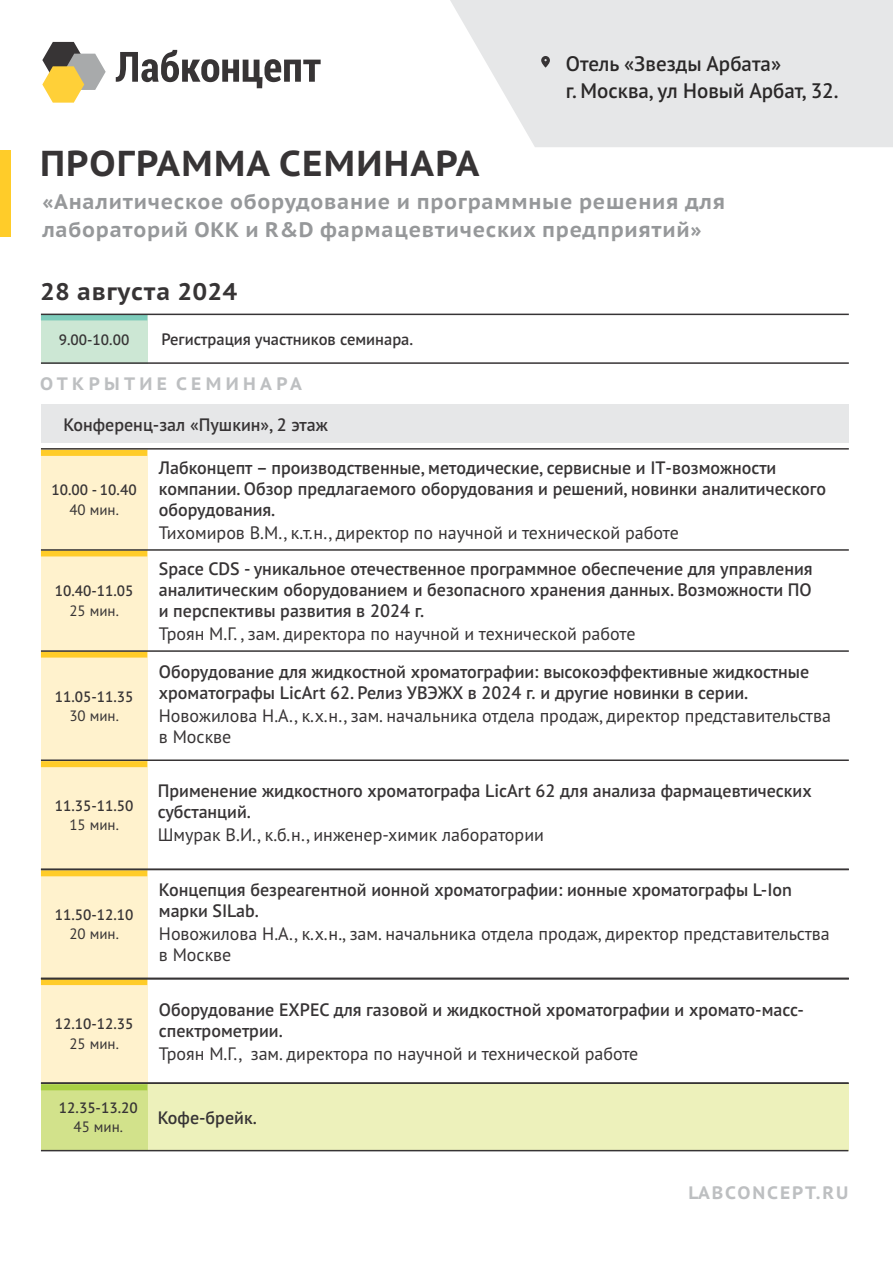
<style>
.page{position:relative;width:893px;height:1263px;background:#fff}
.page>*{position:absolute;margin:0;border:0;box-sizing:border-box;transform-origin:0 0}
.t1{font:700 36px "PT Sans Pro Caption";letter-spacing:.035em;color:#373435}
.t2{font:700 24px "PT Sans Pro Caption";letter-spacing:.035em;color:#373435}
.t3{font:700 21px/27.8px "PT Sans Pro Caption";letter-spacing:.035em;color:#96989a}
.t4{font:600 21px/27.2px "PT Sans Pro";color:#2a2828}
.t5{font:600 18px/21px "PT Sans Pro";color:#373435}
.t6{font:18px/21px "PT Sans";color:#373435}
.t7{font:700 18px "PT Sans Pro Caption";letter-spacing:.24em;color:#bdbfc1}
.t8{font:700 18px "PT Sans Pro Caption";letter-spacing:.105em;color:#bdbfc1}
.t9{font:600 16.5px "PT Sans Pro";color:#373435}
.t10{font:600 15px "PT Sans Pro";color:#373435}
.t11{font:15px "PT Sans";color:#373435}
</style>
<div class="page">
<div style="left:41px;top:449px;width:106px;height:101px;background:#fff2cd"></div>
<div style="left:41px;top:651px;width:106px;height:109px;background:#fff2cd"></div>
<div style="left:41px;top:550px;width:106px;height:101px;background:#fff2cd"></div>
<div style="left:41px;top:760px;width:106px;height:109px;background:#fff2cd"></div>
<div style="left:41px;top:869px;width:106px;height:109px;background:#fff2cd"></div>
<div style="left:41px;top:978px;width:106px;height:110px;background:#fff2cd"></div>
<svg style="left:450px;top:0;width:443px;height:147px;background:#e8e9ea"></svg>
<svg style="left:116px;top:50px;width:205px;height:38px"></svg>
<svg style="left:42px;top:42px;width:64px;height:61px"></svg>
<div style="left:0;top:150px;width:11px;height:86px;background:#ffcc29"></div>
<svg style="left:541px;top:56px;width:9px;height:12px"></svg>
<div style="left:41px;top:314px;width:106px;height:49px;background:#cce7d4"></div>
<svg style="left:41px;top:315px;width:106px;height:5px"></svg>
<div style="left:41px;top:404px;width:808px;height:39px;background:#e6e7e8"></div>
<div style="left:41px;top:450px;width:106px;height:6px;background:#ffcc29"></div>
<div style="left:41px;top:652px;width:106px;height:6px;background:#ffcc29"></div>
<div style="left:41px;top:550px;width:106px;height:6px;background:#ffcc29"></div>
<div style="left:41px;top:761px;width:106px;height:6px;background:#ffcc29"></div>
<div style="left:41px;top:870px;width:106px;height:6px;background:#ffcc29"></div>
<div style="left:41px;top:979px;width:106px;height:6px;background:#ffcc29"></div>
<div style="left:147px;top:1083px;width:701px;height:67px;background:#edf1bb"></div>
<div style="left:41px;top:1083px;width:106px;height:67px;background:#d2e28b"></div>
<div style="left:41px;top:1084px;width:106px;height:6px;background:#a8cf45"></div>
<hr style="left:41px;top:362px;width:808px;height:2px;background:#373435">
<hr style="left:41px;top:314px;width:808px;height:1px;background:#373435">
<hr style="left:41px;top:448px;width:808px;height:2px;background:#373435">
<hr style="left:41px;top:759px;width:808px;height:2px;background:#373435">
<hr style="left:41px;top:650px;width:808px;height:2px;background:#373435">
<hr style="left:41px;top:549px;width:808px;height:2px;background:#373435">
<hr style="left:41px;top:869px;width:808px;height:1px;background:#373435">
<hr style="left:41px;top:978px;width:808px;height:1px;background:#373435">
<hr style="left:41px;top:1082px;width:808px;height:2px;background:#373435">
<hr style="left:41px;top:1150px;width:807px;height:1px;background:#373435">
<p class="t4" style="left:566px;top:51px;width:274px">Отель «Звезды Арбата»<br>г. Москва, ул Новый Арбат, 32.</p>
<h1 class="t1" style="left:40px;top:149px;width:441px">ПРОГРАММА СЕМИНАРА</h1>
<p class="t3" style="left:42px;top:189px;width:684px">«Аналитическое оборудование и программные решения для лабораторий ОКК и R&amp;D фармацевтических предприятий»</p>
<h2 class="t2" style="left:41px;top:282px;width:198px">28 августа 2024</h2>
<p class="t10" style="left:59px;top:333px;width:72px">9.00-10.00</p>
<p class="t9" style="left:161px;top:332px;width:253px">Регистрация участников семинара.</p>
<p class="t7" style="left:40px;top:376px;width:263px">ОТКРЫТИЕ СЕМИНАРА</p>
<p class="t5" style="left:63px;top:415px;width:266px">Конференц-зал «Пушкин», 2 этаж</p>
<p class="t10" style="left:52px;top:484px;width:87px">10.00 - 10.40</p>
<p class="t11" style="left:69px;top:499px;width:51px">40 мин.</p>
<p class="t10" style="left:55px;top:585px;width:80px">10.40-11.05</p>
<p class="t11" style="left:69px;top:601px;width:51px">25 мин.</p>
<p class="t10" style="left:55px;top:690px;width:80px">11.05-11.35</p>
<p class="t11" style="left:69px;top:706px;width:51px">30 мин.</p>
<p class="t10" style="left:55px;top:799px;width:80px">11.35-11.50</p>
<p class="t11" style="left:69px;top:815px;width:51px">15 мин.</p>
<p class="t10" style="left:55px;top:908px;width:80px">11.50-12.10</p>
<p class="t11" style="left:69px;top:924px;width:51px">20 мин.</p>
<p class="t10" style="left:55px;top:1017px;width:80px">12.10-12.35</p>
<p class="t11" style="left:69px;top:1033px;width:51px">25 мин.</p>
<p class="t10" style="left:59px;top:1101px;width:80px">12.35-13.20</p>
<p class="t11" style="left:74px;top:1117px;width:51px">45 мин.</p>
<p class="t5" style="left:159px;top:458px;width:669px">Лабконцепт – производственные, методические, сервисные и IT-возможности компании. Обзор предлагаемого оборудования и решений, новинки аналитического оборудования.</p>
<p class="t6" style="left:159px;top:522px;width:521px">Тихомиров В.М., к.т.н., директор по научной и технической работе</p>
<p class="t5" style="left:159px;top:559px;width:655px;text-align:justify">Space CDS - уникальное отечественное программное обеспечение для управления аналитическим оборудованием и безопасного хранения данных. Возможности ПО и перспективы развития в 2024 г.</p>
<p class="t6" style="left:159px;top:623px;width:478px">Троян М.Г. , зам. директора по научной и технической работе</p>
<p class="t5" style="left:159px;top:662px;width:652px">Оборудование для жидкостной хроматографии: высокоэффективные жидкостные хроматографы LicArt 62. Релиз УВЭЖХ в 2024 г. и другие новинки в серии.</p>
<p class="t6" style="left:159px;top:705px;width:674px">Новожилова Н.А., к.х.н., зам. начальника отдела продаж, директор представительства в Москве</p>
<p class="t5" style="left:158px;top:782px;width:655px">Применение жидкостного хроматографа LicArt 62 для анализа фармацевтических субстанций.</p>
<p class="t6" style="left:158px;top:824px;width:388px">Шмурак В.И., к.б.н., инженер-химик лаборатории</p>
<p class="t5" style="left:159px;top:880px;width:635px">Концепция безреагентной ионной хроматографии: ионные хроматографы L-Ion марки SILab.</p>
<p class="t6" style="left:159px;top:923px;width:672px">Новожилова Н.А., к.х.н., зам. начальника отдела продаж, директор представительства в Москве</p>
<p class="t5" style="left:159px;top:1000px;width:646px">Оборудование EXPEC для газовой и жидкостной хроматографии и хромато-масс&shy;спектрометрии.</p>
<p class="t6" style="left:159px;top:1043px;width:481px">Троян М.Г., зам. директора по научной и технической работе</p>
<p class="t5" style="left:158px;top:1108px;width:100px">Кофе-брейк.</p>
<p class="t8" style="left:689px;top:1185px;width:161px">LABCONCEPT.RU</p>
</div>
